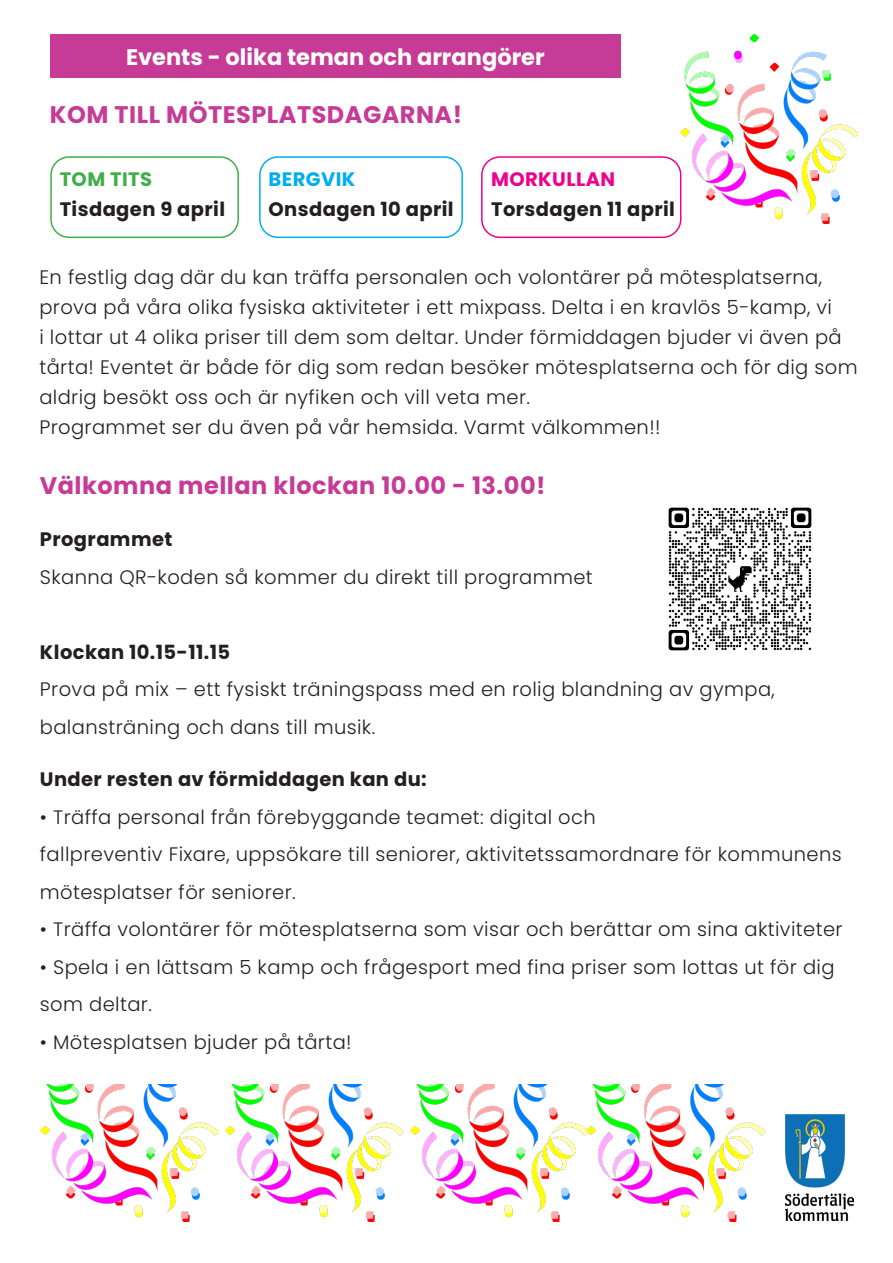
<style>
.page{position:relative;width:893px;height:1263px;background:#fff}
.page>*{position:absolute;margin:0;border:0;box-sizing:border-box;transform-origin:0 0}
.t1{font:700 24px "Poppins Latin";letter-spacing:.02em;color:#c53b96}
.t2{font:700 22.5px "Poppins Latin";color:#fff}
.t3{font:300 19.5px/37.5px "Poppins Latin";letter-spacing:.02em;color:#231f20}
.t4{font:700 19.5px/30px "Poppins Latin";letter-spacing:.02em;color:#231f20}
.s1{color:#40ae49}
.s2{color:#00aeef}
.s3{color:#ed028c}
.s4{font-weight:700}
</style>
<div class="page">
<div style="left:50px;top:34px;width:571px;height:44px;background:#c53b96"></div>
<img style="left:681px;top:34px;width:178px;height:189px">
<div style="left:50px;top:156px;width:189px;height:82px;border:2px solid #40ae49;border-radius:18px"></div>
<div style="left:259px;top:156px;width:204px;height:82px;border:2px solid #00aeef;border-radius:18px"></div>
<div style="left:481px;top:156px;width:200px;height:82px;border:2px solid #ed028c;border-radius:18px"></div>
<img style="left:668px;top:507px;width:144px;height:144px">
<img style="left:40px;top:1084px;width:179px;height:138px">
<img style="left:410px;top:1084px;width:355px;height:138px">
<img style="left:225px;top:1084px;width:179px;height:138px">
<img style="left:785px;top:1114px;width:68px;height:107px">
<p class="t2" style="left:126px;top:42px;width:420px">Events - olika teman och arrangörer</p>
<p class="t1" style="left:50px;top:98px;width:414px">KOM TILL MÖTESPLATSDAGARNA!</p>
<p class="t4" style="left:60px;top:164px;width:167px"><span class="s1">TOM TITS<br></span>Tisdagen 9 april</p>
<p class="t4" style="left:269px;top:164px;width:187px"><span class="s2">BERGVIK<br></span>Onsdagen 10 april</p>
<p class="t4" style="left:491px;top:164px;width:185px"><span class="s3">MORKULLAN<br></span>Torsdagen 11 april</p>
<p class="t3" style="left:39px;top:263px;width:820px;line-height:30px">En festlig dag där du kan träffa personalen och volontärer på mötesplatserna, prova på våra olika fysiska aktiviteter i ett mixpass. Delta i en kravlös 5-kamp, vi<br>i lottar ut 4 olika priser till dem som deltar. Under förmiddagen bjuder vi även på tårta! Eventet är både för dig som redan besöker mötesplatserna och för dig som aldrig besökt oss och är nyfiken och vill veta mer.</p>
<p class="t3" style="left:39px;top:409px;width:623px">Programmet ser du även på vår hemsida. Varmt välkommen!!</p>
<p class="t1" style="left:40px;top:469px;width:507px">Välkomna mellan klockan 10.00 - 13.00!</p>
<p class="t3" style="left:40px;top:521px;width:554px"><span class="s4">Programmet<br></span>Skanna QR-koden så kommer du direkt till programmet</p>
<p class="t3" style="left:40px;top:633px;width:737px"><span class="s4">Klockan 10.15-11.15<br></span>Prova på mix – ett fysiskt träningspass med en rolig blandning av gympa, balansträning och dans till musik.</p>
<p class="t4" style="left:40px;top:764px;width:388px">Under resten av förmiddagen kan du:</p>
<p class="t3" style="left:40px;top:798px;width:803px">• Träffa personal från förebyggande teamet: digital och<br>fallpreventiv Fixare, uppsökare till seniorer, aktivitetssamordnare för kommunens mötesplatser för seniorer.</p>
<p class="t3" style="left:40px;top:911px;width:804px">• Träffa volontärer för mötesplatserna som visar och berättar om sina aktiviteter</p>
<p class="t3" style="left:40px;top:948px;width:796px">• Spela i en lättsam 5 kamp och frågesport med fina priser som lottas ut för dig som deltar.</p>
<p class="t3" style="left:40px;top:1023px;width:313px">• Mötesplatsen bjuder på tårta!</p>
</div>
